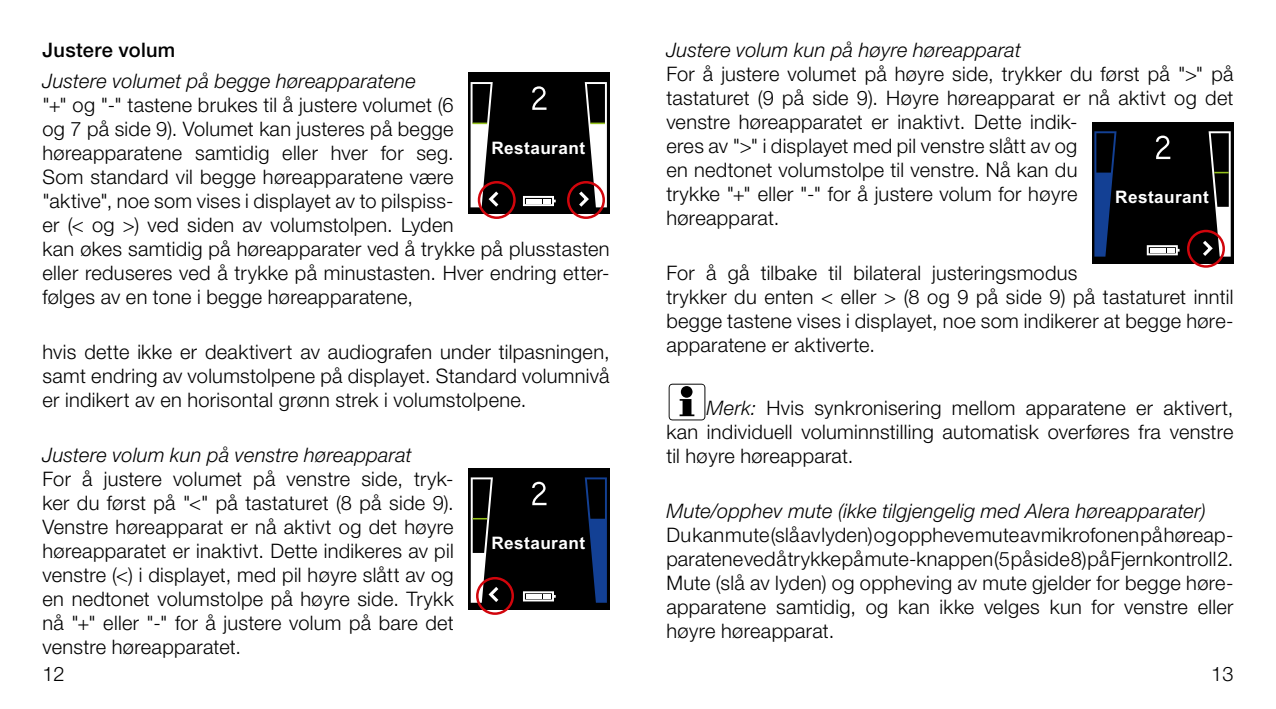
<style>
.page{position:relative;width:1276px;height:709px;background:#fff}
.page>*{position:absolute;margin:0;border:0;box-sizing:border-box;transform-origin:0 0}
.t1{font:300 20px/24px "Helvetica Neue LT Pro";letter-spacing:.015em;color:#000;text-align:justify}
.t2{font:italic 300 20px "Helvetica Neue LT Pro";letter-spacing:.015em;color:#000}
.t3{font:500 20px "Helvetica Neue LT Pro";letter-spacing:.015em;color:#000}
.t4{font:700 17.25px "Arial";letter-spacing:.025em;color:#fff}
.s1{font-style:italic}
</style>
<div class="page">
<div style="left:468px;top:72px;width:141px;height:142px;background:#000"></div>
<svg style="left:470px;top:82px;width:137px;height:128px"></svg>
<div style="left:468px;top:468px;width:141px;height:141px;background:#000"></div>
<svg style="left:532px;top:481px;width:14px;height:24px"></svg>
<svg style="left:523px;top:591px;width:33px;height:10px"></svg>
<svg style="left:585px;top:477px;width:22px;height:125px"></svg>
<svg style="left:471px;top:477px;width:31px;height:128px"></svg>
<div style="left:478px;top:181px;width:38px;height:38px;border:2px solid #d1050c;border-radius:50%"></div>
<div style="left:567px;top:181px;width:38px;height:38px;border:2px solid #d1050c;border-radius:50%"></div>
<div style="left:476px;top:577px;width:38px;height:38px;border:2px solid #d1050c;border-radius:50%"></div>
<div style="left:1091px;top:122px;width:142px;height:141px;background:#000"></div>
<svg style="left:1156px;top:136px;width:14px;height:23px"></svg>
<svg style="left:1146px;top:245px;width:33px;height:10px"></svg>
<svg style="left:1094px;top:131px;width:22px;height:126px"></svg>
<svg style="left:1199px;top:131px;width:31px;height:128px"></svg>
<div style="left:1187px;top:230px;width:38px;height:38px;border:2px solid #d1050c;border-radius:50%"></div>
<p class="t3" style="left:43px;top:38px;width:134px">Justere volum</p>
<p class="t2" style="left:43px;top:69px;width:375px">Justere volumet på begge høreapparatene</p>
<p class="t1" style="left:43px;top:92px;width:568px;text-align:left">"+" og "-" tastene brukes til å justere volumet (6<br>og 7 på side 9). Volumet kan justeres på begge<br>høreapparatene samtidig eller hver for seg.<br>Som standard vil begge høreapparatene være<br>"aktive", noe som vises i displayet av to pilspiss-<br>er (&lt; og &gt;) ved siden av volumstolpen. Lyden<br>kan økes samtidig på høreapparater ved å trykke på plusstasten eller reduseres ved å trykke på minustasten. Hver endring etter&shy;følges av en tone i begge høreapparatene,</p>
<p class="t1" style="left:43px;top:339px;width:568px">hvis dette ikke er deaktivert av audiografen under tilpasningen, samt endring av volumstolpene på displayet. Standard volumnivå er indikert av en horisontal grønn strek i volumstolpene.</p>
<p class="t2" style="left:43px;top:443px;width:371px">Justere volum kun på venstre høreapparat</p>
<p class="t1" style="left:43px;top:467px;width:413px">For å justere volumet på venstre side, tryk&shy;ker du først på "&lt;" på tastaturet (8 på side 9).<br>Venstre høreapparat er nå aktivt og det høyre høreapparatet er inaktivt. Dette indikeres av pil venstre (&lt;) i displayet, med pil høyre slått av og en nedtonet volumstolpe på høyre side. Trykk nå "+" eller "-" for å justere volum på bare det venstre høreapparatet.</p>
<p class="t4" style="left:491px;top:136px;width:95px">Restaurant</p>
<p class="t4" style="left:491px;top:531px;width:95px">Restaurant</p>
<p class="t2" style="left:666px;top:38px;width:356px">Justere volum kun på høyre høreapparat</p>
<p class="t1" style="left:666px;top:61px;width:568px;text-align:left">For å justere volumet på høyre side, trykker du først på "&gt;" på tastaturet (9 på side 9). Høyre høreapparat er nå aktivt og det venstre høreapparatet er inaktivt. Dette indik-<br>eres av "&gt;" i displayet med pil venstre slått av og<br>en nedtonet volumstolpe til venstre. Nå kan du<br>trykke "+" eller "-" for å justere volum for høyre<br>høreapparat.</p>
<p class="t1" style="left:666px;top:260px;width:568px;text-align:left">For å gå tilbake til bilateral justeringsmodus<br>trykker du enten &lt; eller &gt; (8 og 9 på side 9) på tastaturet inntil begge tastene vises i displayet, noe som indikerer at begge høre&shy;apparatene er aktiverte.</p>
<p class="t4" style="left:1115px;top:185px;width:95px">Restaurant</p>
<p class="t1" style="left:666px;top:396px;width:568px;text-indent:40px"><span class="s1">Merk:</span> Hvis synkronisering mellom apparatene er aktivert, kan individuell voluminnstilling automatisk overføres fra venstre til høyre høreapparat.</p>
<p class="t2" style="left:666px;top:499px;width:541px">Mute/opphev mute (ikke tilgjengelig med Alera høreapparater)</p>
<p class="t1" style="left:666px;top:523px;width:568px">Du kan mute (slå av lyden) og oppheve mute av mikrofonen på høreap&shy;paratene ved å trykke på mute-knappen (5 på side 8) på Fjernkontroll 2.<br>Mute (slå av lyden) og oppheving av mute gjelder for begge høre&shy;apparatene samtidig, og kan ikke velges kun for venstre eller høyre høreapparat.</p>
<p class="t1" style="left:43px;top:661px;width:24px">12</p>
<p class="t1" style="left:1211px;top:661px;width:24px">13</p>
</div>
